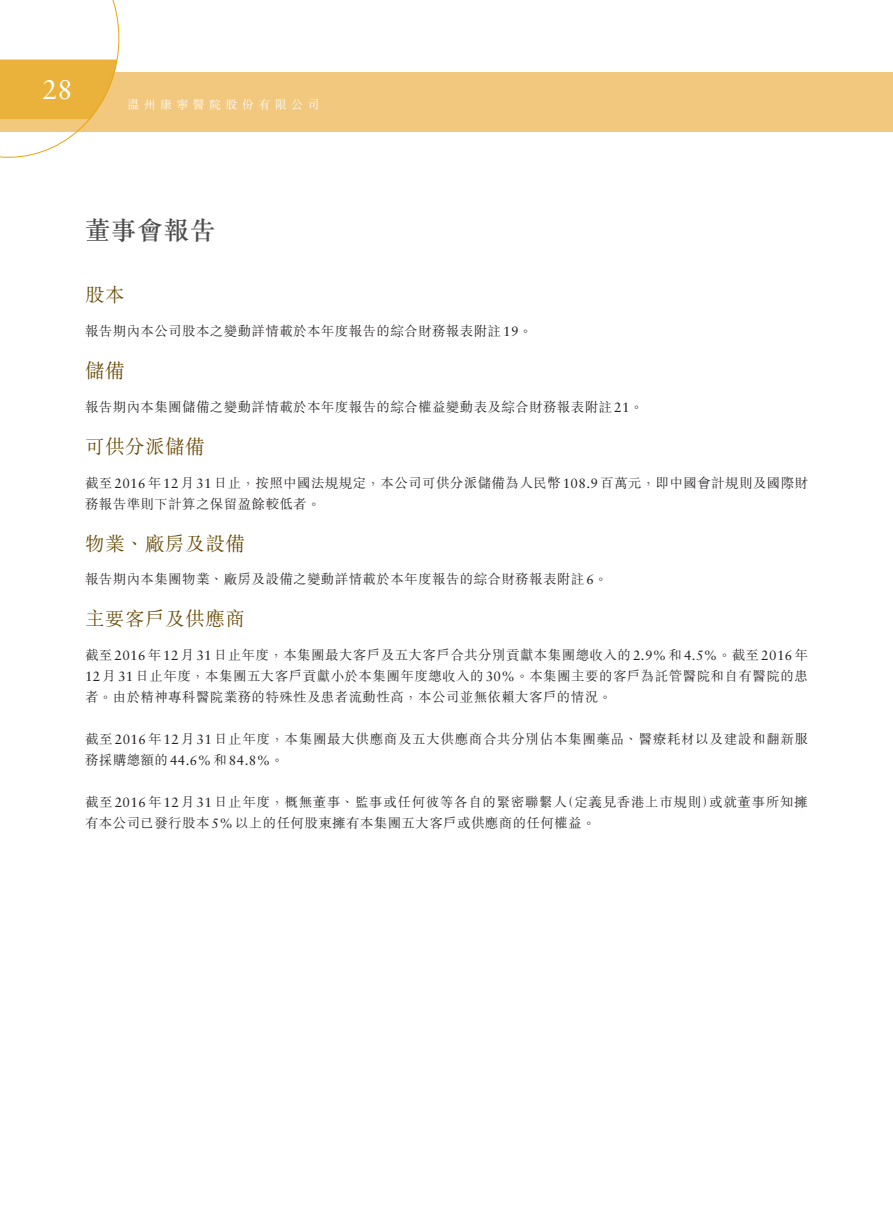
<style>
.page{position:relative;width:893px;height:1212px;background:#fff}
.page>*{position:absolute;margin:0;border:0;box-sizing:border-box;transform-origin:0 0}
.t1{font:27px "Sabon LT Std";color:#fff}
.t2{font:500 25.5px "M Sung HK";letter-spacing:.03em;color:#4b4c4d}
._3__標題{font:300 19.5px "M Sung HK";letter-spacing:.03em;color:#664700}
._1__內文{font:300 13.5px/21px "M Sung HK";letter-spacing:.03em;color:#231f20}
._1__內文-2{font:300 13.5px/21px "M Sung HK";letter-spacing:.05em;color:#231f20}
.t3{font:300 12px "M Sung HK";letter-spacing:.36em;color:#fff}
.s1{font-family:"Sabon LT Std";font-weight:400}
</style>
<div class="page">
<div style="left:0;top:72px;width:892px;height:60px;background:#f2c87e"></div>
<svg style="left:0;top:0;width:119px;height:157px"></svg>
<h1 class="t1" style="left:43px;top:73px;width:32px">28</h1>
<p class="t3" style="left:128px;top:96px;width:193px">溫州康寧醫院股份有限公司</p>
<h2 class="t2" style="left:85px;top:212px;width:132px">董事會報告</h2>
<p class="_3__標題" style="left:85px;top:281px;width:41px">股本</p>
<p class="_1__內文" style="left:85px;top:320px;width:449px">報告期內本公司股本之變動詳情載於本年度報告的綜合財務報表附註<span class="s1">19</span>。</p>
<p class="_3__標題" style="left:85px;top:357px;width:41px">儲備</p>
<p class="_1__內文" style="left:85px;top:396px;width:560px">報告期內本集團儲備之變動詳情載於本年度報告的綜合權益變動表及綜合財務報表附註<span class="s1">21</span>。</p>
<p class="_3__標題" style="left:85px;top:433px;width:121px">可供分派儲備</p>
<p class="_1__內文" style="left:85px;top:471px;width:724px">截至<span class="s1">2016</span>年<span class="s1">12</span>月<span class="s1">31</span>日止，按照中國法規規定，本公司可供分派儲備為人民幣<span class="s1">108.9</span>百萬元，即中國會計規則及國際財務報告準則下計算之保留盈餘較低者。</p>
<p class="_3__標題" style="left:85px;top:530px;width:161px">物業、廠房及設備</p>
<p class="_1__內文" style="left:85px;top:568px;width:524px">報告期內本集團物業、廠房及設備之變動詳情載於本年度報告的綜合財務報表附註<span class="s1">6</span>。</p>
<p class="_3__標題" style="left:85px;top:605px;width:161px">主要客戶及供應商</p>
<p class="_1__內文" style="left:85px;top:644px;width:724px;text-align:justify">截至<span class="s1">2016</span>年<span class="s1">12</span>月<span class="s1">31</span>日止年度，本集團最大客戶及五大客戶合共分別貢獻本集團總收入的<span class="s1">2.9%</span>和<span class="s1">4.5%</span>。截至<span class="s1">2016</span>年<span class="s1">12</span>月<span class="s1">31</span>日止年度，本集團五大客戶貢獻小於本集團年度總收入的<span class="s1">30%</span>。本集團主要的客戶為託管醫院和自有醫院的患者。由於精神專科醫院業務的特殊性及患者流動性高，本公司並無依賴大客戶的情況。</p>
<p class="_1__內文-2" style="left:85px;top:728px;width:725px">截至<span class="s1">2016</span>年<span class="s1">12</span>月<span class="s1">31</span>日止年度，本集團最大供應商及五大供應商合共分別佔本集團藥品、醫療耗材以及建設和翻新服務採購總額的<span class="s1">44.6%</span>和<span class="s1">84.8%</span>。</p>
<p class="_1__內文-2" style="left:85px;top:791px;width:724px">截至<span class="s1">2016</span>年<span class="s1">12</span>月<span class="s1">31</span>日止年度，概無董事、監事或任何彼等各自的緊密聯繫人（定義見香港上市規則）或就董事所知擁有本公司已發行股本<span class="s1">5%</span>以上的任何股東擁有本集團五大客戶或供應商的任何權益。</p>
</div>
